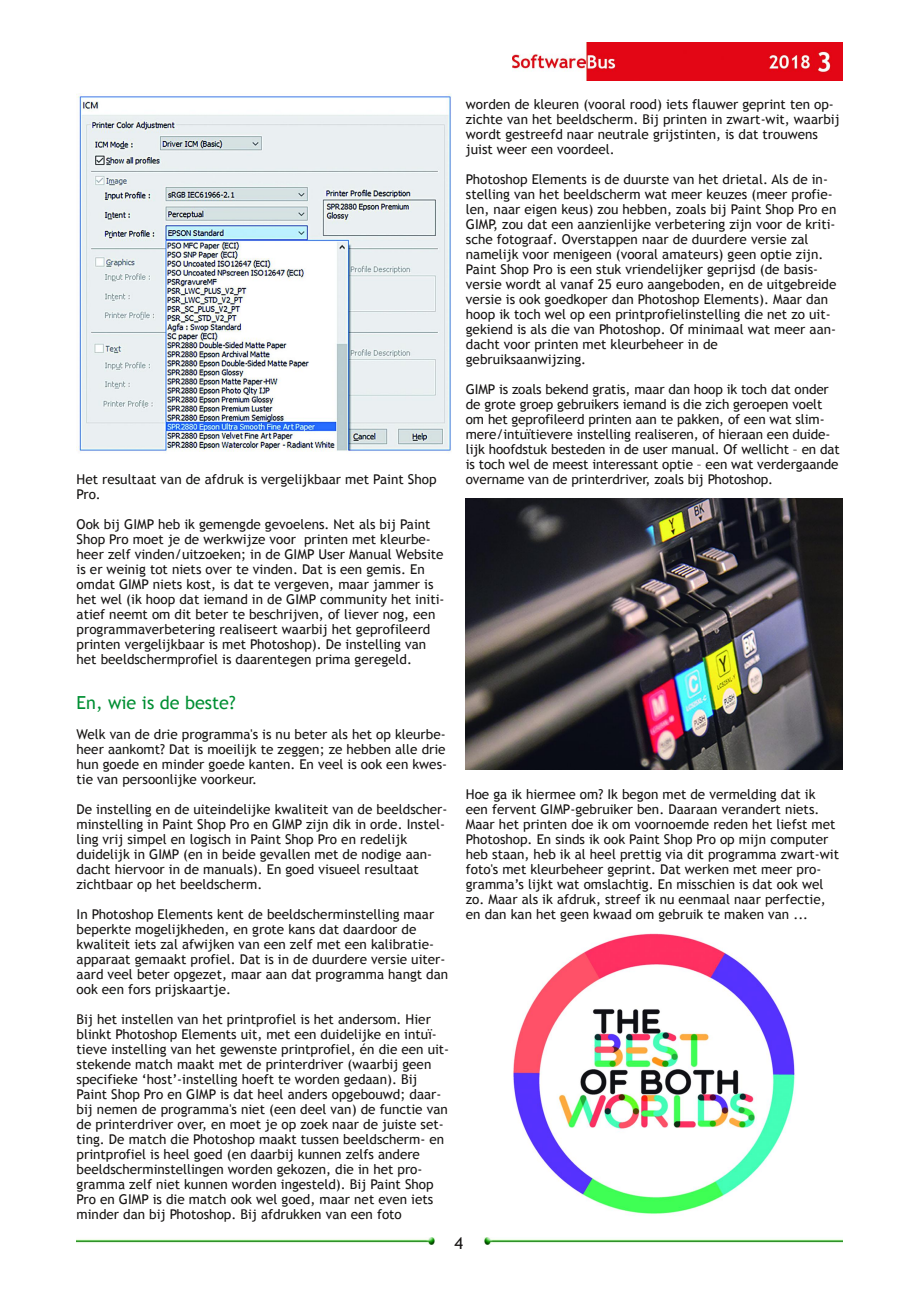
<style>
.page{position:relative;width:919px;height:1289px;background:#fff}
.page>*{position:absolute;margin:0;border:0;box-sizing:border-box;transform-origin:0 0}
.t1{font:18px "Trebuchet MS";color:#008f33}
.t2{font:16.5px "Trebuchet MS";color:#161413}
.t3{font:13.5px/15px "Trebuchet MS";color:#161413}
</style>
<div class="page">
<img style="left:512px;top:43px;width:330px;height:38px">
<img style="left:77px;top:1237px;width:358px;height:7px">
<img style="left:484px;top:1237px;width:358px;height:7px">
<img style="left:77px;top:94px;width:374px;height:358px">
<img style="left:466px;top:498px;width:376px;height:271px">
<img style="left:513px;top:933px;width:283px;height:281px">
<p class="t3" style="left:77px;top:471px;width:361px">Het resultaat van de afdruk is vergelijkbaar met Paint Shop<br>Pro.</p>
<p class="t3" style="left:77px;top:516px;width:369px">Ook bij GIMP heb ik gemengde gevoelens. Net als bij Paint Shop Pro moet je de werkwijze voor printen met kleurbe‐ heer zelf vinden/uitzoeken; in de GIMP User Manual Website is er weinig tot niets over te vinden. Dat is een gemis. En omdat GIMP niets kost, is dat te vergeven, maar jammer is het wel (ik hoop dat iemand in de GIMP community het initi‐ atief neemt om dit beter te beschrijven, of liever nog, een programmaverbetering realiseert waarbij het geprofileerd printen vergelijkbaar is met Photoshop). De instelling van het beeldschermprofiel is daarentegen prima geregeld.</p>
<h1 class="t1" style="left:77px;top:692px;width:161px">En, wie is de beste?</h1>
<p class="t3" style="left:77px;top:726px;width:372px;text-align:justify">Welk van de drie programma's is nu beter als het op kleurbe‐ heer aankomt? Dat is moeilijk te zeggen; ze hebben alle drie hun goede en minder goede kanten. En veel is ook een kwes‐ tie van persoonlijke voorkeur.</p>
<p class="t3" style="left:77px;top:801px;width:372px">De instelling en de uiteindelijke kwaliteit van de beeldscher‐ minstelling in Paint Shop Pro en GIMP zijn dik in orde. Instel‐ ling vrij simpel en logisch in Paint Shop Pro en redelijk duidelijk in GIMP (en in beide gevallen met de nodige aan‐ dacht hiervoor in de manuals). En goed visueel resultaat zichtbaar op het beeldscherm.</p>
<p class="t3" style="left:77px;top:906px;width:373px">In Photoshop Elements kent de beeldscherminstelling maar beperkte mogelijkheden, en grote kans dat daardoor de kwaliteit iets zal afwijken van een zelf met een kalibratie‐ apparaat gemaakt profiel. Dat is in de duurdere versie uiter‐ aard veel beter opgezet, maar aan dat programma hangt dan ook een fors prijskaartje.</p>
<p class="t3" style="left:77px;top:1011px;width:374px">Bij het instellen van het printprofiel is het andersom. Hier blinkt Photoshop Elements uit, met een duidelijke en intuï‐ tieve instelling van het gewenste printprofiel, én die een uit‐ stekende match maakt met de printerdriver (waarbij geen specifieke ‘host’‐instelling hoeft te worden gedaan). Bij Paint Shop Pro en GIMP is dat heel anders opgebouwd; daar‐ bij nemen de programma's niet (een deel van) de functie van de printerdriver over, en moet je op zoek naar de juiste set‐ ting. De match die Photoshop maakt tussen beeldscherm‐ en printprofiel is heel goed (en daarbij kunnen zelfs andere beeldscherminstellingen worden gekozen, die in het pro‐ gramma zelf niet kunnen worden ingesteld). Bij Paint Shop Pro en GIMP is die match ook wel goed, maar net even iets minder dan bij Photoshop. Bij afdrukken van een foto</p>
<p class="t3" style="left:466px;top:96px;width:375px">worden de kleuren (vooral rood) iets flauwer geprint ten op‐ zichte van het beeldscherm. Bij printen in zwart‐wit, waarbij wordt gestreefd naar neutrale grijstinten, is dat trouwens juist weer een voordeel.</p>
<p class="t3" style="left:466px;top:171px;width:372px">Photoshop Elements is de duurste van het drietal. Als de in‐ stelling van het beeldscherm wat meer keuzes (meer profie‐ len, naar eigen keus) zou hebben, zoals bij Paint Shop Pro en GIMP, zou dat een aanzienlijke verbetering zijn voor de kriti‐ sche fotograaf. Overstappen naar de duurdere versie zal namelijk voor menigeen (vooral amateurs) geen optie zijn.<br>Paint Shop Pro is een stuk vriendelijker geprijsd (de basis‐ versie wordt al vanaf 25 euro aangeboden, en de uitgebreide versie is ook goedkoper dan Photoshop Elements). Maar dan hoop ik toch wel op een printprofielinstelling die net zo uit‐ gekiend is als die van Photoshop. Of minimaal wat meer aan‐ dacht voor printen met kleurbeheer in de gebruiksaanwijzing.</p>
<p class="t3" style="left:466px;top:381px;width:375px">GIMP is zoals bekend gratis, maar dan hoop ik toch dat onder de grote groep gebruikers iemand is die zich geroepen voelt om het geprofileerd printen aan te pakken, of een wat slim‐ mere/intuïtievere instelling realiseren, of hieraan een duide‐ lijk hoofdstuk besteden in de user manual. Of wellicht – en dat is toch wel de meest interessant optie – een wat verdergaande overname van de printerdriver, zoals bij Photoshop.</p>
<p class="t3" style="left:466px;top:786px;width:375px">Hoe ga ik hiermee om? Ik begon met de vermelding dat ik een fervent GIMP‐gebruiker ben. Daaraan verandert niets.<br>Maar het printen doe ik om voornoemde reden het liefst met Photoshop. En sinds ik ook Paint Shop Pro op mijn computer heb staan, heb ik al heel prettig via dit programma zwart‐wit foto's met kleurbeheer geprint. Dat werken met meer pro‐ gramma’s lijkt wat omslachtig. En misschien is dat ook wel zo. Maar als ik afdruk, streef ik nu eenmaal naar perfectie, en dan kan het geen kwaad om gebruik te maken van ...</p>
<p class="t2" style="left:454px;top:1233px;width:10px">4</p>
</div>
